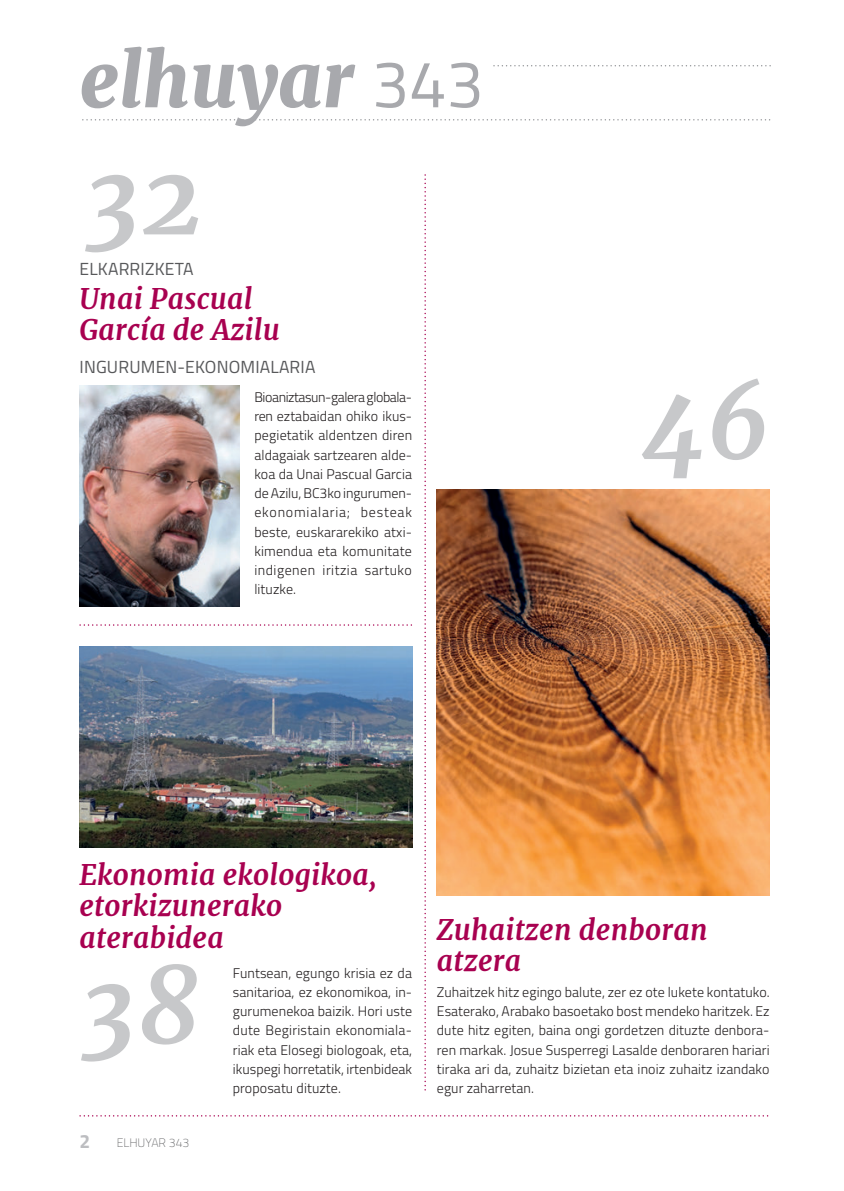
<style>
.page{position:relative;width:844px;height:1191px;background:#fff}
.page>*{position:absolute;margin:0;border:0;box-sizing:border-box;transform-origin:0 0}
.t1{font:italic 700 105px "Merriweather";color:#c7c8ca}
.t2{font:italic 900 75.25px "Merriweather";color:#a8a9ad}
.t3{font:italic 700 28px/31.5px "Merriweather";letter-spacing:.01em;color:#a80150}
.t4{font:700 19.25px "Titillium";color:#bcbdc0}
.t5{font:17.5px "Titillium";letter-spacing:.01em;color:#57585a}
.t6{font:300 14px/19.2px "Titillium";letter-spacing:.005em;color:#231f20;text-align:justify}
.t7{font:100 12.25px "Titillium";color:#57585a}
.s1{font-family:"Titillium";font-weight:400;font-style:normal;font-size:66.5px}
</style>
<div class="page">
<svg style="left:79px;top:1115px;width:689px;height:1px"></svg>
<svg style="left:82px;top:119px;width:688px;height:1px"></svg>
<svg style="left:493px;top:65px;width:277px;height:1px"></svg>
<svg style="left:79px;top:624px;width:333px;height:1px"></svg>
<img style="left:79px;top:646px;width:333px;height:201px">
<img style="left:437px;top:489px;width:332px;height:406px">
<img style="left:79px;top:385px;width:160px;height:221px">
<svg style="left:424px;top:174px;width:2px;height:916px"></svg>
<h2 class="t2" style="left:79px;top:28px;width:405px">elhuyar <span class="s1">343</span></h2>
<h1 class="t1" style="left:85px;top:131px;width:120px">32</h1>
<p class="t5" style="left:79px;top:256px;width:116px">ELKARRIZKETA</p>
<h3 class="t3" style="left:79px;top:283px;width:202px">Unai Pascual<br>García de Azilu</h3>
<p class="t5" style="left:79px;top:354px;width:237px">INGURUMEN-EKONOMIALARIA</p>
<p class="t6" style="left:254px;top:386px;width:159px">Bioaniztasun-galera globala&shy;ren eztabaidan ohiko ikus&shy;pegietatik aldentzen diren aldagaiak sartzearen alde&shy;koa da Unai Pascual Garcia de Azilu, BC3ko ingurumen&shy;ekonomialaria; besteak beste, euskararekiko atxi&shy;kimendua eta komunitate indigenen iritzia sartuko lituzke.</p>
<h1 class="t1" style="left:642px;top:356px;width:129px">46</h1>
<h3 class="t3" style="left:79px;top:859px;width:298px">Ekonomia ekologikoa, etorkizunerako aterabidea</h3>
<h1 class="t1" style="left:81px;top:940px;width:120px">38</h1>
<h3 class="t4" style="left:79px;top:1126px;width:12px">2</h3>
<p class="t7" style="left:117px;top:1133px;width:74px">ELHUYAR 343</p>
<p class="t6" style="left:233px;top:962px;width:181px">Funtsean, egungo krisia ez da sanitarioa, ez ekonomikoa, in&shy;gurumenekoa baizik. Hori uste dute Begiristain ekonomiala&shy;riak eta Elosegi biologoak, eta, ikuspegi horretatik, irtenbideak proposatu dituzte.</p>
<h3 class="t3" style="left:437px;top:914px;width:272px">Zuhaitzen denboran atzera</h3>
<p class="t6" style="left:437px;top:981px;width:334px">Zuhaitzek hitz egingo balute, zer ez ote lukete kontatuko.<br>Esaterako, Arabako basoetako bost mendeko haritzek. Ez dute hitz egiten, baina ongi gordetzen dituzte denbora&shy;ren markak. Josue Susperregi Lasalde denboraren hariari tiraka ari da, zuhaitz bizietan eta inoiz zuhaitz izandako egur zaharretan.</p>
</div>
